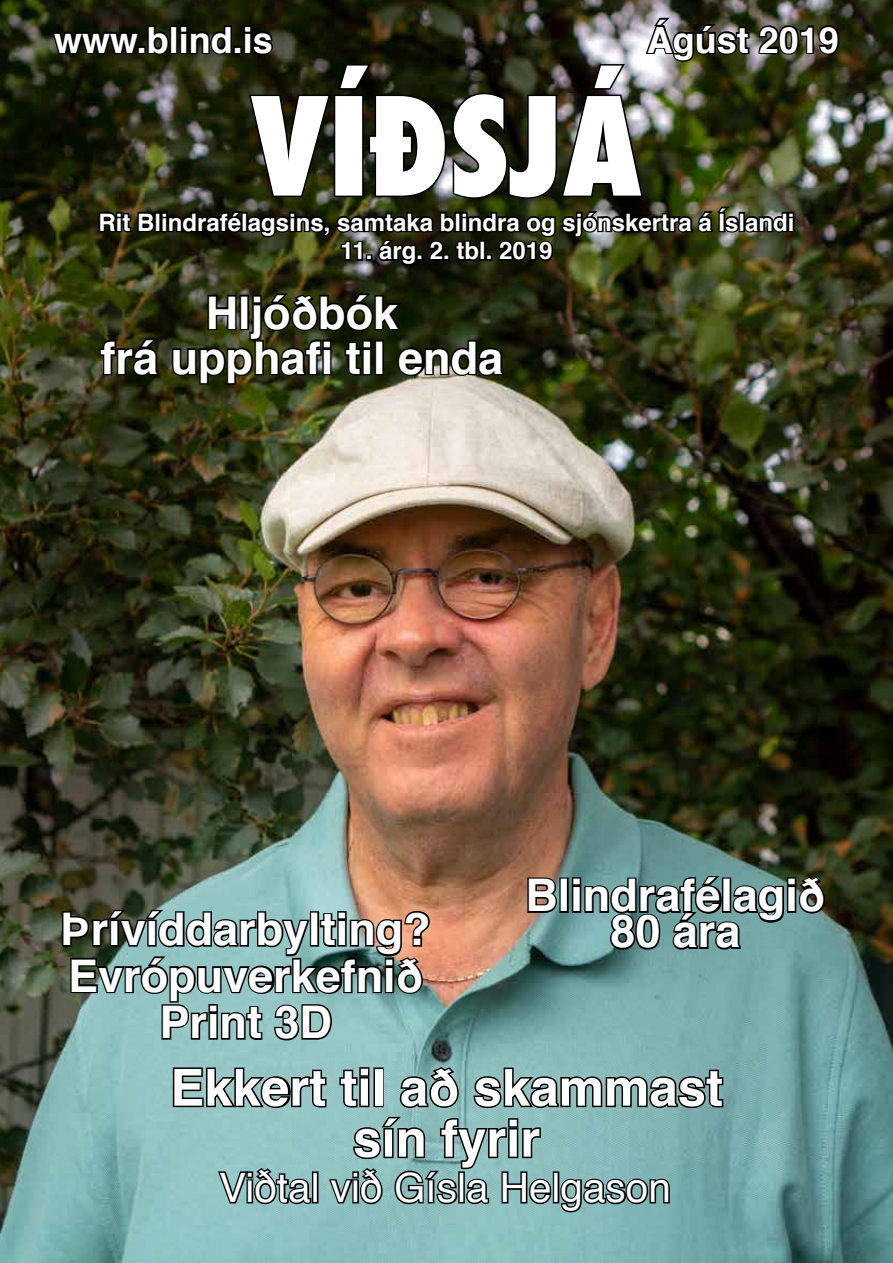
<style>
.page{position:relative;width:893px;height:1263px;background:#fff}
.page>*{position:absolute;margin:0;border:0;box-sizing:border-box;transform-origin:0 0}
.t1{font:800 condensed 132px "Futura";color:#fff}
.t2{font:700 51px/51px "Helvetica";color:#fff;text-align:center}
.t3{font:700 45px/46.5px "Helvetica";color:#fff;text-align:center}
.t4{font:40.5px "Helvetica";color:#fff}
.t5{font:700 36px "Helvetica";color:#fff}
.t6{font:700 24px "Helvetica";color:#fff}
</style>
<div class="page">
<img style="left:0;top:0;width:893px;height:1263px">
<div style="left:165px;top:1059px;width:566px;height:118px;background:#cdc4cb;opacity:.25"></div>
<img style="left:50px;top:15px;width:791px;height:253px">
<svg style="left:526px;top:876px;width:32px;height:38px"></svg>
<div style="left:559px;top:877px;width:10px;height:36px;border:3px solid #000"></div>
<svg style="left:570px;top:873px;width:257px;height:79px;background:#4a6968"></svg>
<svg style="left:171px;top:1065px;width:554px;height:149px;background:#6d9292"></svg>
<svg style="left:98px;top:336px;width:63px;height:42px;background:#1d1d09"></svg>
<svg style="left:170px;top:291px;width:335px;height:95px;background:#242812"></svg>
<svg style="left:61px;top:907px;width:371px;height:135px;background:#627b76"></svg>
<p class="t5" style="left:54px;top:11px;width:220px">www.blind.is</p>
<p class="t5" style="left:647px;top:11px;width:194px">Ágúst 2019</p>
<h1 class="t1" style="left:251px;top:57px;width:392px">VÍÐSJÁ</h1>
<p class="t6" style="left:98px;top:203px;width:698px">Rit Blindrafélagsins, samtaka blindra og sjónskertra á Íslandi</p>
<p class="t6" style="left:340px;top:232px;width:214px">11. árg. 2. tbl. 2019</p>
<p class="t3" style="left:101px;top:291px;width:404px;line-height:45px">Hljóðbók<br>frá upphafi til enda</p>
<p class="t3" style="left:61px;top:907px;width:372px">Þrívíddarbylting?<br>Evrópuverkefnið<br>Print 3D</p>
<p class="t3" style="left:525px;top:878px;width:302px;line-height:36px">Blindrafélagið<br>80 ára</p>
<p class="t2" style="left:170px;top:1063px;width:554px">Ekkert til að skammast sín fyrir</p>
<p class="t4" style="left:219px;top:1156px;width:453px">Viðtal við Gísla Helgason</p>
</div>
